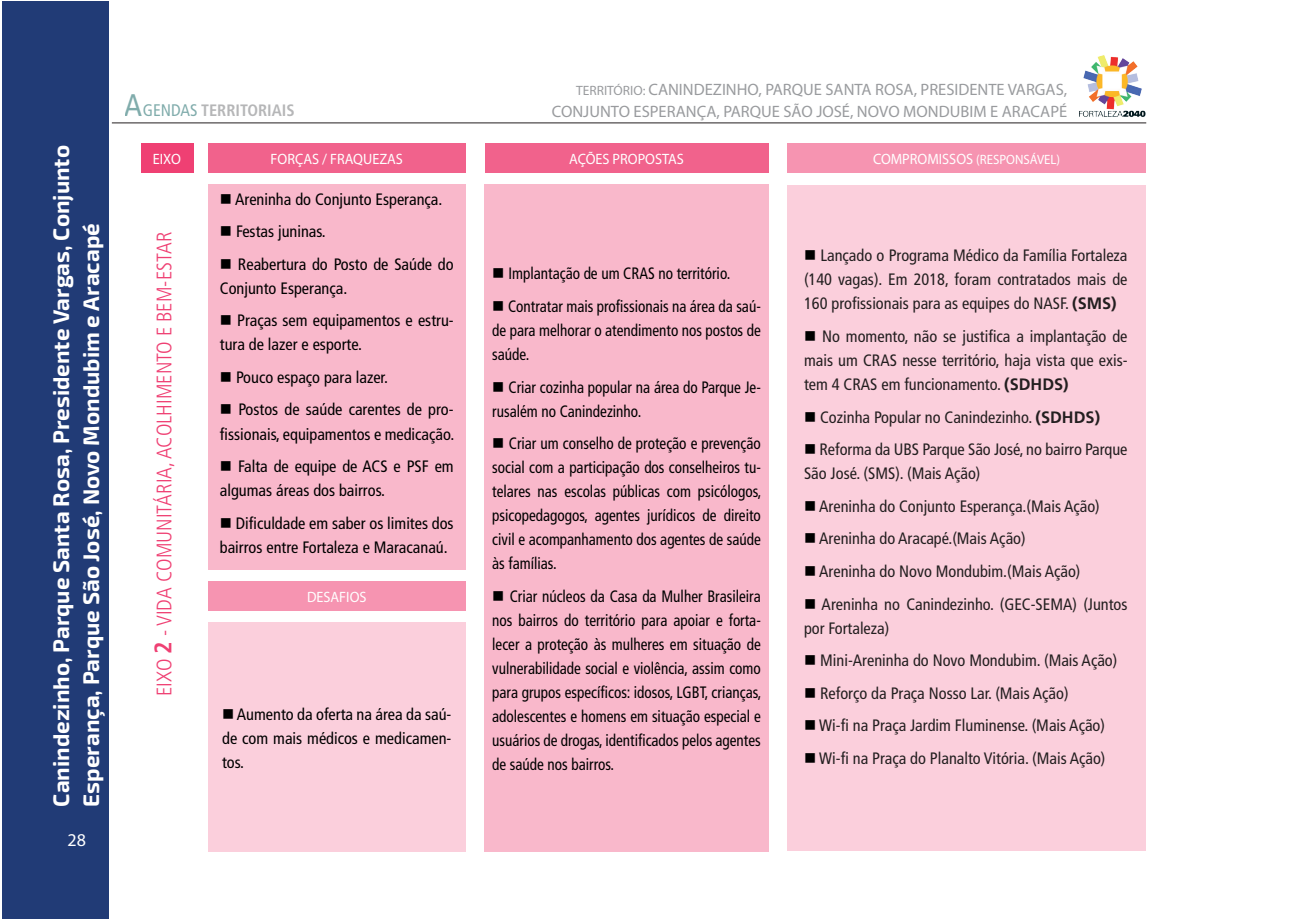
<style>
.page{position:relative;width:1289px;height:919px;background:#fff}
.page>*{position:absolute;margin:0;border:0;box-sizing:border-box;transform-origin:0 0}
.t1{font:700 22.5px/30px "Exo 2.0";color:#fff}
.t2{font:300 condensed 21px "Frutiger LT Std";color:#ef4073}
.t3{font:18px "Myriad Pro";color:#fff}
.t4{font:condensed 16.5px/24px "Frutiger LT Std";color:#000;text-align:justify;scale:.92 1}
.t5{font:condensed 16.5px/24px "Frutiger LT Std";color:#231f20;text-align:justify}
.t6{font:condensed 16.5px/24px "Frutiger LT Std";color:#000}
.t7{font:16.5px/22px "Myriad Pro";color:#999b9e;text-align:right}
.t8{font:700 condensed 16.5px "Frutiger LT Std";color:#6c6d70}
.t9{font:15px "Myriad Pro";color:#fff;scale:.95 1}
.t10{font:13.5px "Myriad Pro";color:#fff;scale:.95 1}
.s1{font-weight:400;font-size:31.2px;color:#025958}
.s2{font-weight:400;font-size:16.8px;color:#025958}
.s3{font-size:13.5px}
.s4{font-size:15px}
.s5{font-weight:700;font-size:24px}
.s6{color:#000}
.s7{font-weight:700;font-stretch:normal}
</style>
<div class="page">
<div style="left:2px;top:1px;width:107px;height:917px;background:#213b76"></div>
<hr style="left:112px;top:122px;width:1034px;height:1px;background:#231f20">
<img style="left:1079px;top:55px;width:67px;height:62px">
<div style="left:787px;top:185px;width:358px;height:666px;background:#fbcfdc"></div>
<div style="left:484px;top:184px;width:285px;height:668px;background:#f9b8cb"></div>
<div style="left:208px;top:622px;width:257px;height:230px;background:#fbcfdc"></div>
<div style="left:208px;top:184px;width:257px;height:386px;background:#f9b8cb"></div>
<div style="left:208px;top:144px;width:257px;height:29px;background:#f1628c"></div>
<div style="left:141px;top:144px;width:53px;height:29px;background:#ef4073"></div>
<div style="left:208px;top:581px;width:257px;height:29px;background:#f694b1"></div>
<div style="left:485px;top:144px;width:283px;height:29px;background:#f1628c"></div>
<div style="left:787px;top:144px;width:358px;height:29px;background:#f694b1"></div>
<h1 class="t1" style="left:47px;top:806px;width:663px;rotate:-90deg">Canindezinho, Parque Santa Rosa, Presidente Vargas, Conjunto<br>Esperança, Parque São José, Novo Mondubim e Aracapé</h1>
<p class="t3" style="left:67px;top:828px;width:20px">28</p>
<p class="t8" style="left:125px;top:101px;width:171px"><span class="s1">A</span><span class="s2">GENDAS</span> TERRITORIAIS</p>
<p class="t7" style="left:552px;top:78px;width:517px"><span class="s3">TERRITÓRIO:</span> CANINDEZINHO, PARQUE SANTA ROSA, PRESIDENTE VARGAS,<br>CONJUNTO ESPERANÇA, PARQUE SÃO JOSÉ, NOVO MONDUBIM E ARACAPÉ</p>
<p class="t9" style="left:153px;top:149px;width:31px">EIXO</p>
<p class="t9" style="left:569px;top:149px;width:122px">AÇÕES PROPOSTAS</p>
<p class="t10" style="left:873px;top:151px;width:198px"><span class="s4">COMPROMISSOS</span> (RESPONSÁVEL)</p>
<p class="t9" style="left:270px;top:149px;width:141px">FORÇAS / FRAQUEZAS</p>
<p class="t2" style="left:152px;top:696px;width:465px;rotate:-90deg">EIXO <span class="s5">2</span> - VIDA COMUNITÁRIA, ACOLHIMENTO E BEM-ESTAR</p>
<p class="t6" style="left:220px;top:187px;width:224px">■ Areninha do Conjunto Esperança.</p>
<p class="t6" style="left:220px;top:219px;width:107px">■ Festas juninas.</p>
<p class="t6" style="left:220px;top:252px;width:235px">■ Reabertura do Posto de Saúde do<br>Conjunto Esperança.</p>
<p class="t6" style="left:220px;top:309px;width:235px">■ Praças sem equipamentos e estru&shy;tura de lazer e esporte.</p>
<p class="t6" style="left:220px;top:365px;width:169px">■ Pouco espaço para lazer.</p>
<p class="t6" style="left:220px;top:398px;width:236px">■ Postos de saúde carentes de pro&shy;fissionais, equipamentos e medicação.</p>
<p class="t6" style="left:220px;top:454px;width:235px">■ Falta de equipe de ACS e PSF em algumas áreas dos bairros.</p>
<p class="t6" style="left:220px;top:511px;width:235px">■ Dificuldade em saber os limites dos bairros entre Fortaleza e Maracanaú.</p>
<p class="t9" style="left:307px;top:587px;width:64px">DESAFIOS</p>
<p class="t6" style="left:222px;top:702px;width:231px;text-align:justify">■ Aumento da oferta na área da saú&shy;de com mais médicos e medicamen&shy;tos.</p>
<p class="t4" style="left:492px;top:262px;width:260px">■ Implantação de um CRAS no território.</p>
<p class="t4" style="left:492px;top:294px;width:293px">■ Contratar mais profissionais na área da saú&shy;de para melhorar o atendimento nos postos de saúde.</p>
<p class="t4" style="left:492px;top:375px;width:293px">■ Criar cozinha popular na área do Parque Je&shy;rusalém no Canindezinho.</p>
<p class="t4" style="left:492px;top:431px;width:294px">■ Criar um conselho de proteção e prevenção social com a participação dos conselheiros tu&shy;telares nas escolas públicas com psicólogos, psicopedagogos, agentes jurídicos de direito civil e acompanhamento dos agentes de saúde às famílias.</p>
<p class="t4" style="left:492px;top:584px;width:294px">■ Criar núcleos da Casa da Mulher Brasileira nos bairros do território para apoiar e forta&shy;lecer a proteção às mulheres em situação de vulnerabilidade social e violência, assim como para grupos específicos: idosos, LGBT, crianças, adolescentes e homens em situação especial e usuários de drogas, identificados pelos agentes de saúde nos bairros.</p>
<p class="t5" style="left:804px;top:244px;width:325px"><span class="s6">■</span> Lançado o Programa Médico da Família Fortaleza (140 vagas). Em 2018, foram contratados mais de 160 profissionais para as equipes do NASF. <span class="s7">(SMS)</span></p>
<p class="t5" style="left:804px;top:324px;width:325px"><span class="s6">■</span> No momento, não se justifica a implantação de mais um CRAS nesse território, haja vista que exis&shy;tem 4 CRAS em funcionamento. <span class="s7">(SDHDS)</span></p>
<p class="t5" style="left:804px;top:405px;width:297px"><span class="s6">■</span> Cozinha Popular no Canindezinho. <span class="s7">(SDHDS)</span></p>
<p class="t5" style="left:804px;top:437px;width:325px"><span class="s6">■</span> Reforma da UBS Parque São José, no bairro Parque<br>São José. (SMS). (Mais Ação)</p>
<p class="t5" style="left:804px;top:494px;width:297px"><span class="s6">■</span> Areninha do Conjunto Esperança.(Mais Ação)</p>
<p class="t5" style="left:804px;top:526px;width:223px"><span class="s6">■</span> Areninha do Aracapé.(Mais Ação)</p>
<p class="t5" style="left:804px;top:559px;width:278px"><span class="s6">■</span> Areninha do Novo Mondubim.(Mais Ação)</p>
<p class="t5" style="left:804px;top:592px;width:325px"><span class="s6">■</span> Areninha no Canindezinho. (GEC-SEMA) (Juntos por Fortaleza)</p>
<p class="t5" style="left:804px;top:648px;width:315px"><span class="s6">■</span> Mini-Areninha do Novo Mondubim. (Mais Ação)</p>
<p class="t5" style="left:804px;top:681px;width:266px"><span class="s6">■</span> Reforço da Praça Nosso Lar. (Mais Ação)</p>
<p class="t5" style="left:804px;top:713px;width:302px"><span class="s6">■</span> Wi-fi na Praça Jardim Fluminense. (Mais Ação)</p>
<p class="t5" style="left:804px;top:746px;width:303px"><span class="s6">■</span> Wi-fi na Praça do Planalto Vitória. (Mais Ação)</p>
</div>
